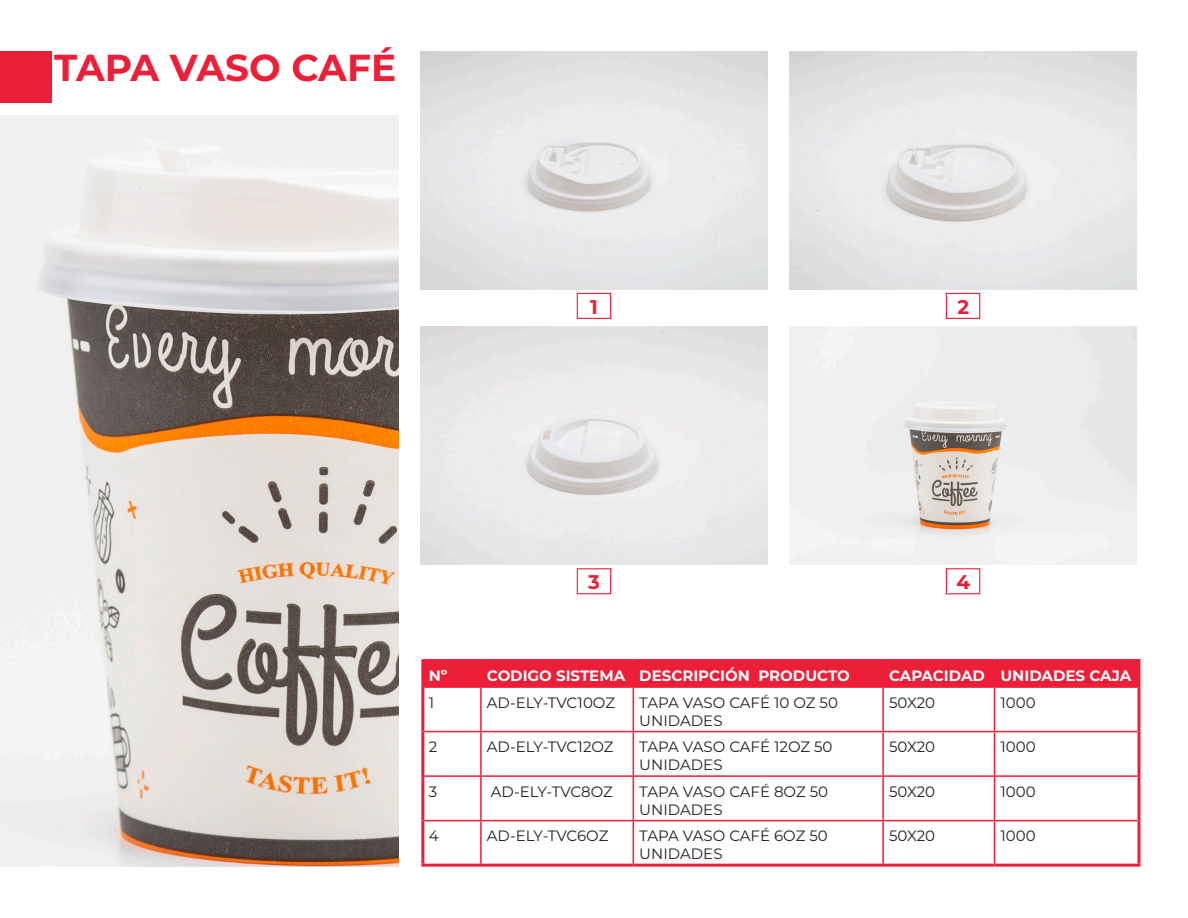
<style>
.page{position:relative;width:1188px;height:918px;background:#fff}
.page>*{position:absolute;margin:0;border:0;box-sizing:border-box;transform-origin:0 0}
.t1{font:700 37.5px "Montserrat";color:#ed1e37}
.t2{font:700 19.8px "Montserrat";color:#ed1e37}
.t3{font:15px/18px "Montserrat";color:#231f20}
.t4{font:700 15px "Montserrat";color:#fff}
</style>
<div class="page">
<div style="left:424px;top:662px;width:713px;height:24px;background:#ed1e37"></div>
<hr style="left:424px;top:686px;width:57px;height:2px;background:#ed1e37">
<hr style="left:481px;top:686px;width:152px;height:2px;background:#ed1e37">
<hr style="left:480px;top:688px;width:2px;height:43px;background:#ed1e37">
<hr style="left:633px;top:686px;width:250px;height:2px;background:#ed1e37">
<hr style="left:633px;top:688px;width:1px;height:43px;background:#ed1e37">
<hr style="left:883px;top:686px;width:111px;height:2px;background:#ed1e37">
<hr style="left:882px;top:688px;width:2px;height:43px;background:#ed1e37">
<hr style="left:994px;top:686px;width:143px;height:2px;background:#ed1e37">
<hr style="left:994px;top:688px;width:1px;height:43px;background:#ed1e37">
<hr style="left:424px;top:731px;width:57px;height:1px;background:#ed1e37">
<hr style="left:481px;top:731px;width:152px;height:1px;background:#ed1e37">
<hr style="left:480px;top:732px;width:2px;height:43px;background:#ed1e37">
<hr style="left:633px;top:731px;width:250px;height:1px;background:#ed1e37">
<hr style="left:633px;top:732px;width:1px;height:43px;background:#ed1e37">
<hr style="left:883px;top:731px;width:111px;height:1px;background:#ed1e37">
<hr style="left:882px;top:732px;width:2px;height:43px;background:#ed1e37">
<hr style="left:994px;top:731px;width:143px;height:1px;background:#ed1e37">
<hr style="left:994px;top:732px;width:1px;height:43px;background:#ed1e37">
<hr style="left:424px;top:775px;width:57px;height:2px;background:#ed1e37">
<hr style="left:481px;top:775px;width:152px;height:2px;background:#ed1e37">
<hr style="left:480px;top:777px;width:2px;height:43px;background:#ed1e37">
<hr style="left:633px;top:775px;width:250px;height:2px;background:#ed1e37">
<hr style="left:633px;top:777px;width:1px;height:43px;background:#ed1e37">
<hr style="left:883px;top:775px;width:111px;height:2px;background:#ed1e37">
<hr style="left:882px;top:777px;width:2px;height:43px;background:#ed1e37">
<hr style="left:994px;top:775px;width:143px;height:2px;background:#ed1e37">
<hr style="left:994px;top:777px;width:1px;height:43px;background:#ed1e37">
<hr style="left:424px;top:820px;width:57px;height:1px;background:#ed1e37">
<hr style="left:481px;top:820px;width:152px;height:1px;background:#ed1e37">
<hr style="left:480px;top:821px;width:2px;height:43px;background:#ed1e37">
<hr style="left:633px;top:820px;width:250px;height:1px;background:#ed1e37">
<hr style="left:633px;top:821px;width:1px;height:43px;background:#ed1e37">
<hr style="left:883px;top:820px;width:111px;height:1px;background:#ed1e37">
<hr style="left:882px;top:821px;width:2px;height:43px;background:#ed1e37">
<hr style="left:994px;top:820px;width:143px;height:1px;background:#ed1e37">
<hr style="left:994px;top:821px;width:1px;height:43px;background:#ed1e37">
<hr style="left:421px;top:659px;width:60px;height:3px;background:#ed1e37">
<hr style="left:421px;top:662px;width:3px;height:25px;background:#ed1e37">
<hr style="left:481px;top:659px;width:152px;height:3px;background:#ed1e37">
<hr style="left:633px;top:659px;width:250px;height:3px;background:#ed1e37">
<hr style="left:883px;top:659px;width:111px;height:3px;background:#ed1e37">
<hr style="left:994px;top:659px;width:146px;height:3px;background:#ed1e37">
<hr style="left:1137px;top:662px;width:3px;height:25px;background:#ed1e37">
<hr style="left:421px;top:687px;width:3px;height:45px;background:#ed1e37">
<hr style="left:1137px;top:687px;width:3px;height:45px;background:#ed1e37">
<hr style="left:421px;top:732px;width:3px;height:44px;background:#ed1e37">
<hr style="left:1137px;top:732px;width:3px;height:44px;background:#ed1e37">
<hr style="left:421px;top:776px;width:3px;height:45px;background:#ed1e37">
<hr style="left:1137px;top:776px;width:3px;height:45px;background:#ed1e37">
<hr style="left:421px;top:821px;width:3px;height:43px;background:#ed1e37">
<hr style="left:1137px;top:821px;width:3px;height:43px;background:#ed1e37">
<hr style="left:421px;top:864px;width:60px;height:3px;background:#ed1e37">
<hr style="left:481px;top:864px;width:152px;height:3px;background:#ed1e37">
<hr style="left:633px;top:864px;width:250px;height:3px;background:#ed1e37">
<hr style="left:883px;top:864px;width:111px;height:3px;background:#ed1e37">
<hr style="left:994px;top:864px;width:146px;height:3px;background:#ed1e37">
<img style="left:0;top:115px;width:399px;height:752px">
<div style="left:0;top:51px;width:51px;height:51px;background:#ed1e37"></div>
<div style="left:946px;top:293px;width:34px;height:26px;border:1px solid #ed1e37"></div>
<img style="left:789px;top:327px;width:348px;height:238px">
<div style="left:577px;top:568px;width:34px;height:26px;border:1px solid #ed1e37"></div>
<div style="left:946px;top:568px;width:34px;height:26px;border:1px solid #ed1e37"></div>
<div style="left:577px;top:293px;width:34px;height:26px;border:1px solid #ed1e37"></div>
<p class="t1" style="left:54px;top:41px;width:343px">TAPA VASO CAFÉ</p>
<p class="t2" style="left:590px;top:293px;width:9px">1</p>
<p class="t2" style="left:957px;top:293px;width:13px">2</p>
<p class="t2" style="left:588px;top:568px;width:13px">3</p>
<p class="t2" style="left:956px;top:568px;width:15px">4</p>
<p class="t4" style="left:429px;top:665px;width:20px">Nº</p>
<p class="t4" style="left:487px;top:665px;width:140px">CODIGO SISTEMA</p>
<p class="t4" style="left:639px;top:665px;width:212px">DESCRIPCIÓN PRODUCTO</p>
<p class="t4" style="left:889px;top:665px;width:97px">CAPACIDAD</p>
<p class="t4" style="left:1000px;top:665px;width:132px">UNIDADES CAJA</p>
<p class="t3" style="left:429px;top:693px;width:7px">1</p>
<p class="t3" style="left:487px;top:693px;width:130px">AD-ELY-TVC10OZ</p>
<p class="t3" style="left:639px;top:693px;width:200px">TAPA VASO CAFÉ 10 OZ 50<br>UNIDADES</p>
<p class="t3" style="left:889px;top:693px;width:48px">50X20</p>
<p class="t3" style="left:1000px;top:693px;width:37px">1000</p>
<p class="t3" style="left:429px;top:737px;width:10px">2</p>
<p class="t3" style="left:487px;top:737px;width:128px">AD-ELY-TVC12OZ</p>
<p class="t3" style="left:639px;top:737px;width:195px">TAPA VASO CAFÉ 12OZ 50<br>UNIDADES</p>
<p class="t3" style="left:889px;top:737px;width:48px">50X20</p>
<p class="t3" style="left:1000px;top:737px;width:37px">1000</p>
<p class="t3" style="left:429px;top:782px;width:10px">3</p>
<p class="t3" style="left:491px;top:782px;width:124px">AD-ELY-TVC8OZ</p>
<p class="t3" style="left:639px;top:782px;width:190px">TAPA VASO CAFÉ 8OZ 50<br>UNIDADES</p>
<p class="t3" style="left:889px;top:782px;width:48px">50X20</p>
<p class="t3" style="left:1000px;top:782px;width:37px">1000</p>
<p class="t3" style="left:429px;top:826px;width:11px">4</p>
<p class="t3" style="left:487px;top:826px;width:123px">AD-ELY-TVC6OZ</p>
<p class="t3" style="left:639px;top:826px;width:190px">TAPA VASO CAFÉ 6OZ 50<br>UNIDADES</p>
<p class="t3" style="left:889px;top:826px;width:48px">50X20</p>
<p class="t3" style="left:1000px;top:826px;width:37px">1000</p>
</div>
